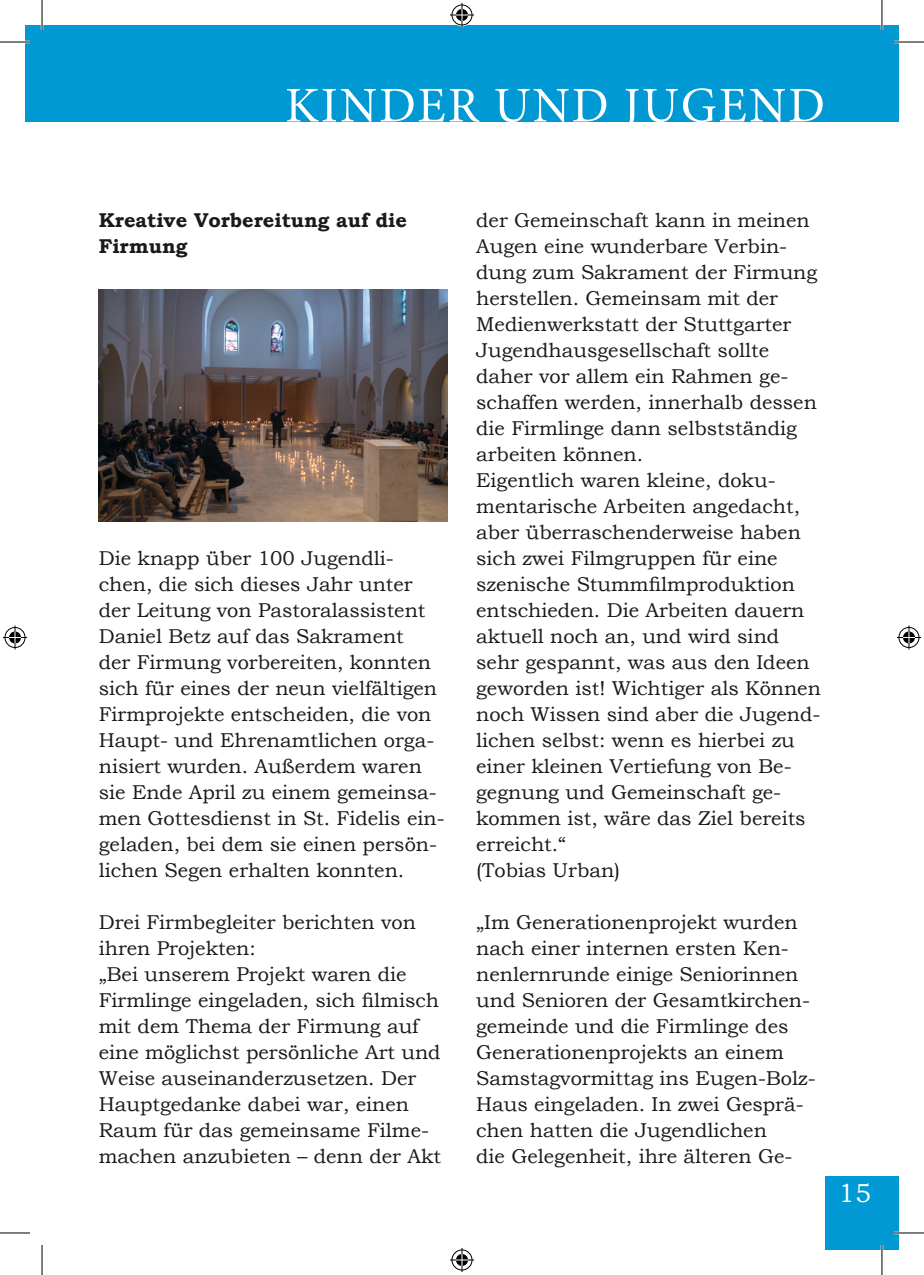
<style>
.page{position:relative;width:924px;height:1275px;background:#fff}
.page>*{position:absolute;margin:0;border:0;box-sizing:border-box;transform-origin:0 0}
.t1{font:50px "Minion Pro";letter-spacing:.04em;color:#fff}
.t2{font:26px "Bookman Old Style";color:#fff}
.Fließtext{font:20px/26px "Bookman Old Style";color:#191b1b}
.Fließtext-2{font:700 20px/26px "Bookman Old Style";color:#191b1b}
</style>
<div class="page">
<div style="left:824px;top:1176px;width:74px;height:74px;background:#0099d4"></div>
<div style="left:42px;top:25px;width:856px;height:96px;background:#0099d4"></div>
<div style="left:25px;top:25px;width:17px;height:96px;background:#0099d4"></div>
<img style="left:99px;top:289px;width:348px;height:233px">
<hr style="left:0;top:41px;width:30px;height:2px;background:#fff">
<hr style="left:893px;top:41px;width:30px;height:2px;background:#fff">
<hr style="left:893px;top:1231px;width:30px;height:3px;background:#fff">
<hr style="left:41px;top:0;width:2px;height:30px;background:#fff">
<hr style="left:880px;top:0;width:2px;height:30px;background:#fff">
<hr style="left:880px;top:1245px;width:2px;height:30px;background:#fff">
<hr style="left:0;top:42px;width:30px;height:1px;background:#000">
<hr style="left:893px;top:42px;width:30px;height:1px;background:#000">
<hr style="left:0;top:1232px;width:30px;height:1px;background:#000">
<hr style="left:893px;top:1232px;width:30px;height:1px;background:#000">
<hr style="left:42px;top:0;width:1px;height:30px;background:#000">
<hr style="left:42px;top:1245px;width:1px;height:30px;background:#000">
<hr style="left:881px;top:0;width:1px;height:30px;background:#000">
<hr style="left:881px;top:1245px;width:1px;height:30px;background:#000">
<svg style="left:450px;top:3px;width:24px;height:24px"></svg>
<svg style="left:450px;top:1248px;width:24px;height:24px"></svg>
<svg style="left:3px;top:625px;width:24px;height:24px"></svg>
<svg style="left:897px;top:625px;width:23px;height:24px"></svg>
<h1 class="t1" style="left:285px;top:72px;width:541px">KINDER UND JUGEND</h1>
<p class="Fließtext-2" style="left:99px;top:207px;width:309px">Kreative Vorbereitung auf die<br>Firmung</p>
<p class="Fließtext" style="left:99px;top:545px;width:347px">Die knapp über 100 Jugendli&shy;chen, die sich dieses Jahr unter der Leitung von Pastoralassistent Daniel Betz auf das Sakrament<br>der Firmung vorbereiten, konnten sich für eines der neun vielfältigen Firmprojekte entscheiden, die von Haupt- und Ehrenamtlichen orga&shy;nisiert wurden. Außerdem waren sie Ende April zu einem gemeinsa&shy;men Gottesdienst in St. Fidelis ein&shy;geladen, bei dem sie einen persön&shy;lichen Segen erhalten konnten.</p>
<p class="Fließtext" style="left:99px;top:909px;width:318px">Drei Firmbegleiter berichten von ihren Projekten:</p>
<p class="Fließtext" style="left:99px;top:961px;width:343px">„Bei unserem Projekt waren die<br>Firmlinge eingeladen, sich filmisch mit dem Thema der Firmung auf eine möglichst persönliche Art und<br>Weise auseinanderzusetzen. Der<br>Hauptgedanke dabei war, einen<br>Raum für das gemeinsame Filme&shy;machen anzubieten – denn der Akt</p>
<p class="Fließtext" style="left:476px;top:207px;width:342px">der Gemeinschaft kann in meinen<br>Augen eine wunderbare Verbin&shy;dung zum Sakrament der Firmung herstellen. Gemeinsam mit der<br>Medienwerkstatt der Stuttgarter<br>Jugendhausgesellschaft sollte daher vor allem ein Rahmen ge&shy;schaffen werden, innerhalb dessen die Firmlinge dann selbstständig arbeiten können.</p>
<p class="Fließtext" style="left:476px;top:467px;width:346px">Eigentlich waren kleine, doku&shy;mentarische Arbeiten angedacht, aber überraschenderweise haben sich zwei Filmgruppen für eine szenische Stummfilmproduktion entschieden. Die Arbeiten dauern aktuell noch an, und wird sind sehr gespannt, was aus den Ideen geworden ist! Wichtiger als Können noch Wissen sind aber die Jugend&shy;lichen selbst: wenn es hierbei zu einer kleinen Vertiefung von Be&shy;gegnung und Gemeinschaft ge&shy;kommen ist, wäre das Ziel bereits erreicht.“</p>
<p class="Fließtext" style="left:476px;top:857px;width:145px">(Tobias Urban)</p>
<p class="Fließtext" style="left:476px;top:909px;width:341px">„Im Generationenprojekt wurden nach einer internen ersten Ken&shy;nenlernrunde einige Seniorinnen und Senioren der Gesamtkirchen&shy;gemeinde und die Firmlinge des<br>Generationenprojekts an einem<br>Samstagvormittag ins Eugen-Bolz-<br>Haus eingeladen. In zwei Gesprä&shy;chen hatten die Jugendlichen<br>die Gelegenheit, ihre älteren Ge-</p>
<h2 class="t2" style="left:838px;top:1176px;width:34px">15</h2>
</div>
